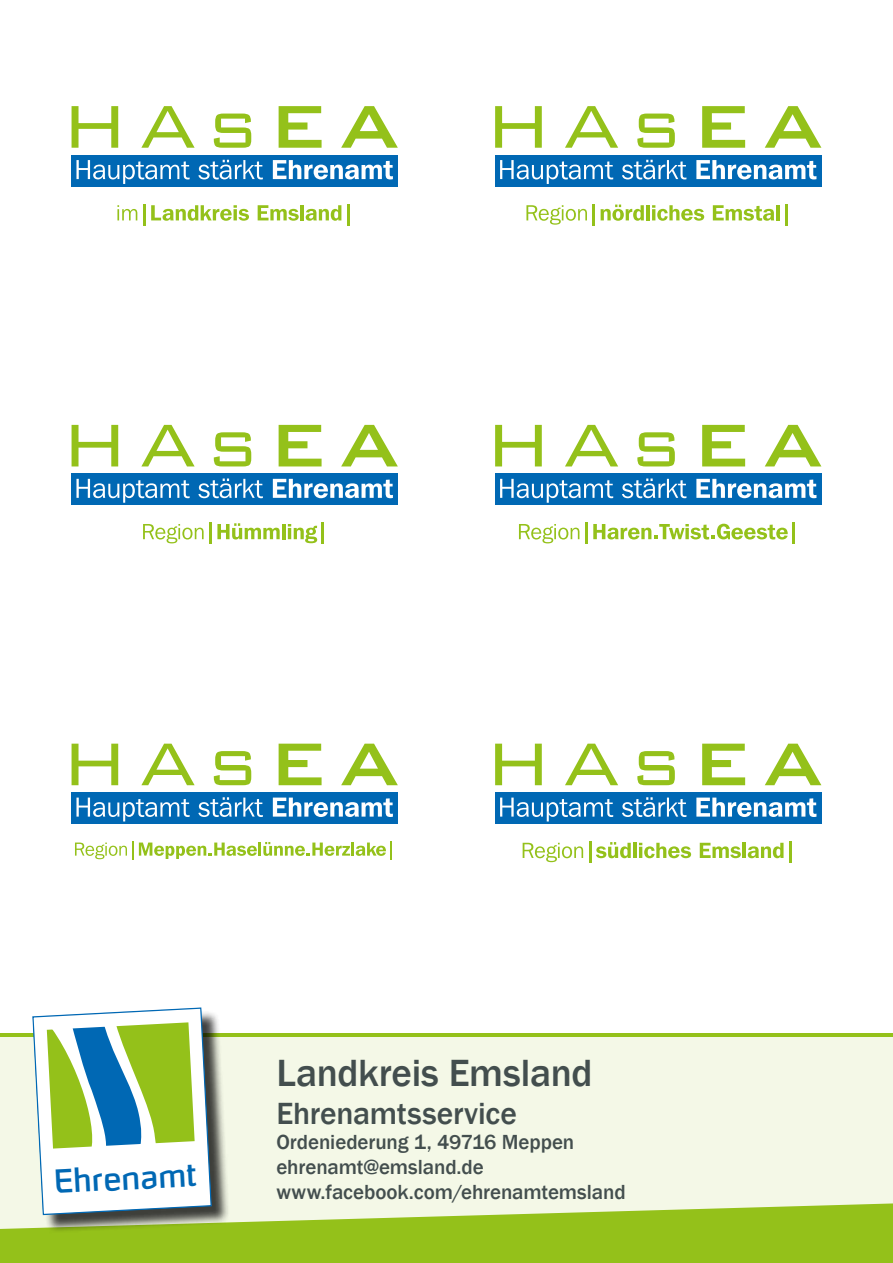
<style>
.page{position:relative;width:893px;height:1263px;background:#fff}
.page>*{position:absolute;margin:0;border:0;box-sizing:border-box;transform-origin:0 0}
.t1{font:500 39px "Franklin Gothic";letter-spacing:-.005em;color:#434e4e}
.t2{font:500 31.5px "Franklin Gothic";letter-spacing:-.005em;color:#434e4e}
.t3{font:30.6px "Hybrea";color:#0068b4}
.t4{font:500 21px/25.2px "Franklin Gothic";letter-spacing:-.005em;color:#434e4e}
</style>
<div class="page">
<div style="left:0;top:1037px;width:893px;height:226px;background:#f4f8e7"></div>
<svg style="left:0;top:1203px;width:893px;height:60px;background:#a2c939"></svg>
<div style="left:35px;top:1010px;width:195px;height:223px;background:#000;opacity:.75"></div>
<svg style="left:32px;top:1007px;width:180px;height:209px;background:#b9d3b2"></svg>
<div style="left:72px;top:474px;width:326px;height:31px;background:#0068b4"></div>
<svg style="left:72px;top:425px;width:326px;height:41px"></svg>
<svg style="left:76px;top:478px;width:317px;height:25px"></svg>
<svg style="left:143px;top:524px;width:61px;height:19px"></svg>
<hr style="left:209px;top:522px;width:3px;height:22px;background:#94c11a">
<svg style="left:217px;top:523px;width:63px;height:16px"></svg>
<hr style="left:282px;top:524px;width:3px;height:15px;background:#94c11a">
<svg style="left:288px;top:524px;width:29px;height:19px"></svg>
<hr style="left:321px;top:522px;width:3px;height:22px;background:#94c11a">
<div style="left:495px;top:155px;width:326px;height:31px;background:#0068b4"></div>
<svg style="left:495px;top:106px;width:326px;height:42px"></svg>
<svg style="left:500px;top:160px;width:316px;height:24px"></svg>
<svg style="left:526px;top:205px;width:61px;height:20px"></svg>
<hr style="left:593px;top:204px;width:2px;height:22px;background:#94c11a">
<svg style="left:601px;top:205px;width:43px;height:16px"></svg>
<hr style="left:646px;top:205px;width:4px;height:15px;background:#94c11a">
<svg style="left:652px;top:205px;width:52px;height:16px"></svg>
<svg style="left:713px;top:205px;width:61px;height:16px"></svg>
<hr style="left:776px;top:205px;width:4px;height:15px;background:#94c11a">
<hr style="left:785px;top:204px;width:2px;height:22px;background:#94c11a">
<div style="left:495px;top:792px;width:326px;height:32px;background:#0068b4"></div>
<svg style="left:495px;top:744px;width:326px;height:41px"></svg>
<svg style="left:500px;top:797px;width:316px;height:24px"></svg>
<svg style="left:523px;top:843px;width:60px;height:19px"></svg>
<hr style="left:589px;top:841px;width:2px;height:22px;background:#94c11a">
<svg style="left:596px;top:842px;width:35px;height:16px"></svg>
<hr style="left:633px;top:843px;width:3px;height:15px;background:#94c11a">
<svg style="left:639px;top:843px;width:52px;height:15px"></svg>
<svg style="left:700px;top:843px;width:41px;height:15px"></svg>
<hr style="left:743px;top:843px;width:3px;height:15px;background:#94c11a">
<svg style="left:748px;top:843px;width:35px;height:15px"></svg>
<hr style="left:789px;top:841px;width:2px;height:22px;background:#94c11a">
<div style="left:72px;top:792px;width:326px;height:32px;background:#0068b4"></div>
<svg style="left:72px;top:744px;width:326px;height:41px"></svg>
<svg style="left:76px;top:797px;width:317px;height:24px"></svg>
<svg style="left:75px;top:841px;width:182px;height:19px"></svg>
<hr style="left:258px;top:842px;width:3px;height:14px;background:#94c11a">
<svg style="left:263px;top:842px;width:87px;height:14px"></svg>
<hr style="left:351px;top:842px;width:3px;height:14px;background:#94c11a">
<svg style="left:356px;top:841px;width:36px;height:19px"></svg>
<div style="left:495px;top:474px;width:326px;height:31px;background:#0068b4"></div>
<svg style="left:495px;top:425px;width:326px;height:41px"></svg>
<svg style="left:500px;top:478px;width:316px;height:25px"></svg>
<svg style="left:519px;top:524px;width:60px;height:19px"></svg>
<hr style="left:585px;top:522px;width:2px;height:22px;background:#94c11a">
<svg style="left:593px;top:524px;width:195px;height:15px"></svg>
<hr style="left:793px;top:522px;width:2px;height:22px;background:#94c11a">
<div style="left:72px;top:155px;width:326px;height:31px;background:#0068b4"></div>
<svg style="left:72px;top:106px;width:326px;height:42px"></svg>
<svg style="left:76px;top:160px;width:317px;height:24px"></svg>
<svg style="left:117px;top:205px;width:20px;height:15px"></svg>
<hr style="left:143px;top:204px;width:2px;height:22px;background:#94c11a">
<svg style="left:151px;top:205px;width:98px;height:16px"></svg>
<svg style="left:258px;top:205px;width:41px;height:16px"></svg>
<hr style="left:300px;top:205px;width:4px;height:15px;background:#94c11a">
<svg style="left:306px;top:205px;width:35px;height:16px"></svg>
<hr style="left:347px;top:204px;width:2px;height:22px;background:#94c11a">
<h3 class="t3" style="left:54px;top:1163px;width:143px;rotate:-3deg">Ehrenamt</h3>
<h1 class="t1" style="left:276px;top:1049px;width:318px">Landkreis Emsland</h1>
<h2 class="t2" style="left:276px;top:1094px;width:242px">Ehrenamtsservice</h2>
<p class="t4" style="left:276px;top:1129px;width:351px">Ordeniederung 1, 49716 Meppen ehrenamt@emsland.de www.facebook.com/ehrenamtemsland</p>
</div>
